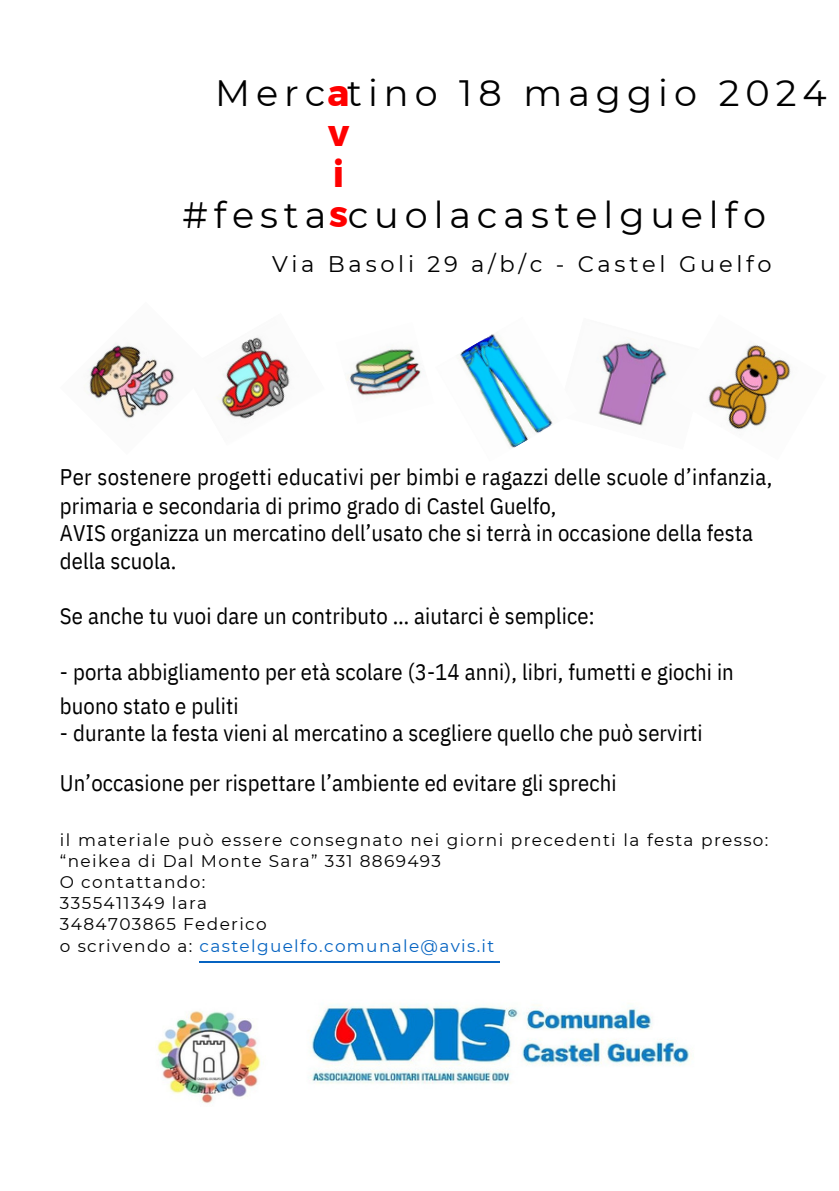
<style>
.page{position:relative;width:839px;height:1191px;background:#fff}
.page>*{position:absolute;margin:0;border:0;box-sizing:border-box;transform-origin:0 0}
.t1{font:36.6px "Montserrat";letter-spacing:.16em;color:#000}
.t2{font:36.6px/40.4px "Kief Montaser Bold";color:#f00;text-align:justify}
.t3{font:22.6px/27.8px "IBM Plex Sans Cond";letter-spacing:.005em;color:#000}
.t4{font:22.6px "Montserrat";letter-spacing:.165em;color:#000}
.t5{font:17px/21.2px "Montserrat";letter-spacing:.08em;color:#000}
.t6{font:17px "Montserrat";letter-spacing:.08em;color:#0563c1}
.s1{font-family:"Kief Montaser Bold";color:#f00}
.s2{color:#000}
</style>
<div class="page">
<hr style="left:200px;top:961px;width:300px;height:1px;background:#0563c1">
<img style="left:310px;top:1005px;width:381px;height:79px">
<img style="left:216px;top:337px;width:74px;height:82px">
<img style="left:346px;top:348px;width:75px;height:50px">
<img style="left:598px;top:338px;width:69px;height:88px">
<img style="left:458px;top:334px;width:95px;height:114px">
<img style="left:88px;top:343px;width:87px;height:76px">
<img style="left:708px;top:344px;width:83px;height:86px">
<img style="left:157px;top:1011px;width:104px;height:92px">
<p class="t1" style="left:215px;top:70px;width:613px">Merc tino 18 maggio 2024</p>
<p class="t2" style="left:327px;top:73px;width:23px">a v i</p>
<p class="t1" style="left:182px;top:192px;width:585px">#festa<span class="s1">s</span>cuolacastelguelfo</p>
<p class="t4" style="left:272px;top:251px;width:501px">Via Basoli 29 a/b/c - Castel Guelfo</p>
<h3 class="t3" style="left:60px;top:463px;width:713px">Per sostenere progetti educativi per bimbi e ragazzi delle scuole d’infanzia, primaria e secondaria di primo grado di Castel Guelfo,<br>AVIS organizza un mercatino dell’usato che si terrà in occasione della festa della scuola.</h3>
<h3 class="t3" style="left:60px;top:601px;width:536px">Se anche tu vuoi dare un contributo … aiutarci è semplice:</h3>
<h3 class="t3" style="left:60px;top:654px;width:675px;line-height:33.8px">- porta abbigliamento per età scolare (3-14 anni), libri, fumetti e giochi in buono stato e puliti</h3>
<h3 class="t3" style="left:60px;top:708px;width:644px;line-height:49.6px">- durante la festa vieni al mercatino a scegliere quello che può servirti<br>Un’occasione per rispettare l’ambiente ed evitare gli sprechi</h3>
<p class="t5" style="left:60px;top:829px;width:710px">il materiale può essere consegnato nei giorni precedenti la festa presso: “neikea di Dal Monte Sara” 331 8869493</p>
<p class="t5" style="left:60px;top:871px;width:147px">O contattando:</p>
<p class="t5" style="left:60px;top:893px;width:149px">3355411349 lara</p>
<p class="t5" style="left:60px;top:914px;width:208px">3484703865 Federico</p>
<p class="t6" style="left:60px;top:935px;width:436px"><span class="s2">o scrivendo a:</span> castelguelfo.comunale@avis.it</p>
</div>
